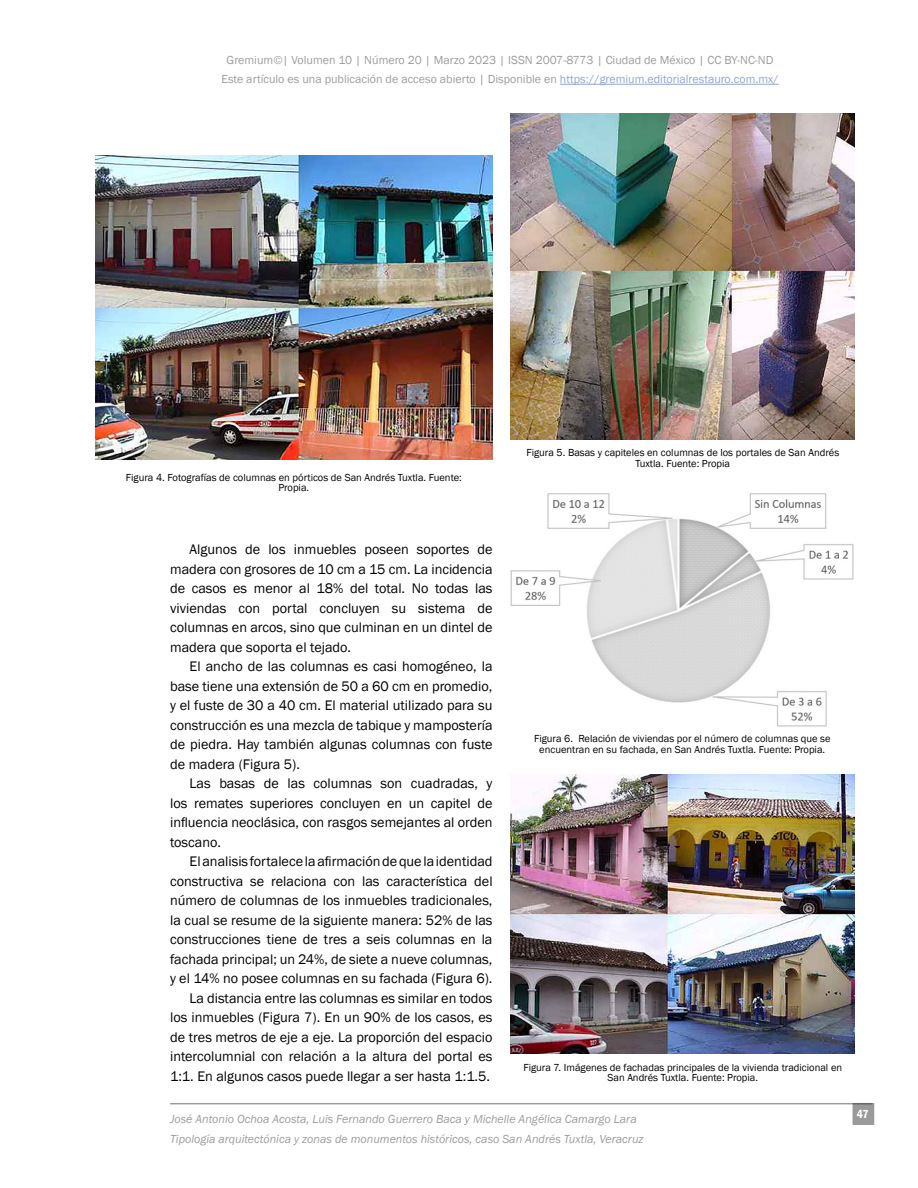
<style>
.page{position:relative;width:918px;height:1188px;background:#fff}
.page>*{position:absolute;margin:0;border:0;box-sizing:border-box;transform-origin:0 0}
.t1{font:14.25px/19.5px "Franklin Gothic";color:#000;text-align:justify}
.t2{font:12px/19.5px "Franklin Gothic";color:#9d9d9c;text-align:center}
.t3{font:italic 12px/19.5px "Franklin Gothic";color:#9d9d9c}
.t4{font:600 condensed 12px "Franklin Gothic";color:#fff}
.t5{font:10.5px/10.5px "Franklin Gothic";color:#000;text-align:center}
.s1{color:#95a4cd}
</style>
<div class="page">
<hr style="left:560px;top:84px;width:219px;height:1px;background:#95a4cd">
<hr style="left:170px;top:1103px;width:703px;height:1px;background:#9d9d9c">
<div style="left:853px;top:1104px;width:21px;height:20px;background:#9a9a9a"></div>
<img style="left:95px;top:156px;width:398px;height:304px">
<img style="left:511px;top:114px;width:344px;height:325px">
<img style="left:511px;top:493px;width:343px;height:234px">
<img style="left:511px;top:774px;width:343px;height:279px">
<p class="t2" style="left:221px;top:50px;width:559px">Gremium©| Volumen 10 | Número 20 | Marzo 2023 | ISSN 2007-8773 | Ciudad de México | CC BY-NC-ND<br>Este artículo es una publicación de acceso abierto | Disponible en <span class="s1">https://gremium.editorialrestauro.com.mx/</span></p>
<p class="t5" style="left:126px;top:472px;width:337px">Figura 4. Fotografías de columnas en pórticos de San Andrés Tuxtla. Fuente:<br>Propia.</p>
<p class="t5" style="left:526px;top:448px;width:314px">Figura 5. Basas y capiteles en columnas de los portales de San Andrés<br>Tuxtla. Fuente: Propia</p>
<p class="t1" style="left:170px;top:540px;width:324px;text-indent:20px">Algunos de los inmuebles poseen soportes de madera con grosores de 10 cm a 15 cm. La incidencia de casos es menor al 18% del total. No todas las viviendas con portal concluyen su sistema de columnas en arcos, sino que culminan en un dintel de madera que soporta el tejado.</p>
<p class="t1" style="left:170px;top:657px;width:324px;text-indent:20px">El ancho de las columnas es casi homogéneo, la base tiene una extensión de 50 a 60 cm en promedio, y el fuste de 30 a 40 cm. El material utilizado para su construcción es una mezcla de tabique y mampostería de piedra. Hay también algunas columnas con fuste de madera (Figura 5).</p>
<p class="t1" style="left:170px;top:774px;width:324px;text-indent:20px">Las basas de las columnas son cuadradas, y los remates superiores concluyen en un capitel de influencia neoclásica, con rasgos semejantes al orden toscano.</p>
<p class="t1" style="left:170px;top:852px;width:324px;text-align:right">El analisis fortalece la afirmación de que la identidad constructiva se relaciona con las característica del número de columnas de los inmuebles tradicionales, la cual se resume de la siguiente manera: 52% de las construcciones tiene de tres a seis columnas en la fachada principal; un 24%, de siete a nueve columnas, y el 14% no posee columnas en su fachada (Figura 6).<br>La distancia entre las columnas es similar en todos los inmuebles (Figura 7). En un 90% de los casos, es de tres metros de eje a eje. La proporción del espacio intercolumnial con relación a la altura del portal es 1:1. En algunos casos puede llegar a ser hasta 1:1.5.</p>
<p class="t5" style="left:534px;top:734px;width:298px">Figura 6. Relación de viviendas por el número de columnas que se encuentran en su fachada, en San Andrés Tuxtla. Fuente: Propia.</p>
<p class="t5" style="left:523px;top:1062px;width:320px">Figura 7. Imágenes de fachadas principales de la vivienda tradicional en<br>San Andrés Tuxtla. Fuente: Propia.</p>
<p class="t3" style="left:170px;top:1110px;width:475px">José Antonio Ochoa Acosta, Luis Fernando Guerrero Baca y Michelle Angélica Camargo Lara<br>Tipología arquitectónica y zonas de monumentos históricos, caso San Andrés Tuxtla, Veracruz</p>
<p class="t4" style="left:857px;top:1106px;width:13px">47</p>
</div>
